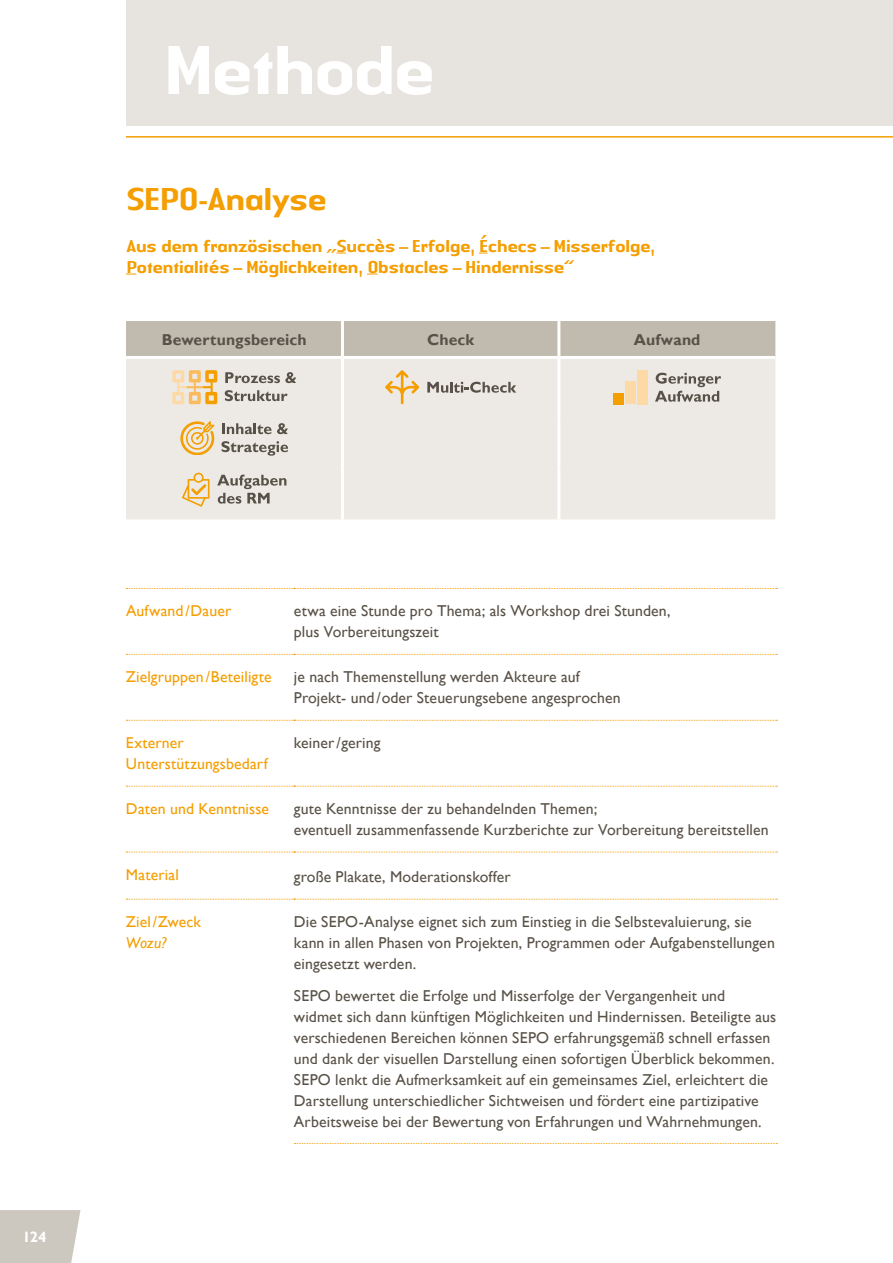
<style>
.page{position:relative;width:893px;height:1263px;background:#fff}
.page>*{position:absolute;margin:0;border:0;box-sizing:border-box;transform-origin:0 0}
.t1{font:500 72px "Authentic Sans LT";letter-spacing:-.09em;color:#fff}
.t2{font:500 33px "Authentic Sans LT";letter-spacing:-.075em;color:#f49e00}
.t3{font:500 18px/21px "Authentic Sans LT";letter-spacing:-.075em;color:#f49e00}
.t4{font:15.75px/21px "Gill Sans";letter-spacing:.01em;color:#585147}
.t5{font:15.75px/21px "Gill Sans";letter-spacing:.01em;color:#f49e00}
.t6{font:700 15.75px "Gill Sans";letter-spacing:.01em;color:#585147}
.t7{font:italic 15.75px "Gill Sans";color:#f49e00}
.t8{font:700 15px "Gill Sans";color:#fff}
</style>
<div class="page">
<div style="left:0;top:1210px;width:80px;height:53px;background:#cdc8bf"></div>
<div style="left:126px;top:0;width:767px;height:126px;background:#e7e3de"></div>
<hr style="left:126px;top:136px;width:767px;height:2px;background:#f49e00">
<div style="left:126px;top:321px;width:649px;height:35px;background:#c0baaf"></div>
<div style="left:126px;top:359px;width:649px;height:160px;background:#edeae6"></div>
<hr style="left:341px;top:321px;width:3px;height:35px;background:#fff">
<hr style="left:557px;top:321px;width:3px;height:35px;background:#fff">
<hr style="left:341px;top:359px;width:3px;height:58px;background:#fff">
<hr style="left:557px;top:359px;width:3px;height:58px;background:#fff">
<hr style="left:341px;top:417px;width:3px;height:51px;background:#fff">
<hr style="left:557px;top:417px;width:3px;height:51px;background:#fff">
<hr style="left:341px;top:468px;width:3px;height:51px;background:#fff">
<hr style="left:557px;top:468px;width:3px;height:51px;background:#fff">
<svg style="left:225px;top:372px;width:71px;height:11px"></svg>
<svg style="left:225px;top:390px;width:63px;height:11px"></svg>
<svg style="left:172px;top:370px;width:45px;height:34px;background:#f3d099"></svg>
<svg style="left:385px;top:370px;width:34px;height:34px"></svg>
<svg style="left:427px;top:382px;width:89px;height:11px"></svg>
<div style="left:613px;top:393px;width:10px;height:11px;background:#f49e00"></div>
<div style="left:625px;top:381px;width:10px;height:23px;background:#fdd9a5"></div>
<div style="left:637px;top:370px;width:10px;height:34px;background:#fdd9a5"></div>
<svg style="left:655px;top:373px;width:66px;height:29px;background:#bebab4"></svg>
<svg style="left:180px;top:421px;width:34px;height:34px"></svg>
<svg style="left:222px;top:423px;width:66px;height:11px"></svg>
<svg style="left:221px;top:441px;width:67px;height:15px"></svg>
<svg style="left:182px;top:473px;width:28px;height:34px"></svg>
<svg style="left:217px;top:475px;width:69px;height:29px;background:#c0bcb6"></svg>
<svg style="left:126px;top:588px;width:651px;height:1px"></svg>
<svg style="left:126px;top:654px;width:651px;height:1px"></svg>
<svg style="left:126px;top:720px;width:651px;height:1px"></svg>
<svg style="left:126px;top:786px;width:651px;height:1px"></svg>
<svg style="left:126px;top:852px;width:651px;height:1px"></svg>
<svg style="left:126px;top:899px;width:651px;height:1px"></svg>
<svg style="left:294px;top:1143px;width:483px;height:1px"></svg>
<h1 class="t1" style="left:162px;top:24px;width:277px">Methode</h1>
<h2 class="t2" style="left:126px;top:178px;width:203px">SEPO-Analyse</h2>
<p class="t3" style="left:126px;top:235px;width:531px">Aus dem französischen „Succès – Erfolge, Échecs – Misserfolge,<br>Potentialités – Möglichkeiten, Obstacles – Hindernisse“</p>
<p class="t6" style="left:162px;top:330px;width:147px">Bewertungsbereich</p>
<p class="t6" style="left:427px;top:330px;width:49px">Check</p>
<p class="t6" style="left:634px;top:330px;width:68px">Aufwand</p>
<p class="t8" style="left:22px;top:1228px;width:26px">124</p>
<p class="t5" style="left:126px;top:600px;width:107px">Aufwand/Dauer</p>
<p class="t4" style="left:294px;top:600px;width:378px">etwa eine Stunde pro Thema; als Workshop drei Stunden, plus Vorbereitungszeit</p>
<p class="t5" style="left:126px;top:666px;width:147px">Zielgruppen/Beteiligte</p>
<p class="t4" style="left:294px;top:666px;width:328px">je nach Themenstellung werden Akteure auf<br>Projekt- und/oder Steuerungsebene angesprochen</p>
<p class="t5" style="left:126px;top:732px;width:143px">Externer<br>Unterstützungsbedarf</p>
<p class="t4" style="left:294px;top:732px;width:88px">keiner/gering</p>
<p class="t5" style="left:126px;top:798px;width:145px">Daten und Kenntnisse</p>
<p class="t4" style="left:294px;top:798px;width:476px">gute Kenntnisse der zu behandelnden Themen;<br>eventuell zusammenfassende Kurzberichte zur Vorbereitung bereitstellen</p>
<p class="t5" style="left:126px;top:864px;width:54px">Material</p>
<p class="t4" style="left:294px;top:866px;width:218px">große Plakate, Moderationskoffer</p>
<p class="t5" style="left:126px;top:911px;width:77px">Ziel/Zweck</p>
<p class="t7" style="left:126px;top:933px;width:42px">Wozu?</p>
<p class="t4" style="left:294px;top:911px;width:482px">Die SEPO-Analyse eignet sich zum Einstieg in die Selbstevaluierung, sie kann in allen Phasen von Projekten, Programmen oder Aufgabenstellungen eingesetzt werden.</p>
<p class="t4" style="left:294px;top:984px;width:484px">SEPO bewertet die Erfolge und Misserfolge der Vergangenheit und widmet sich dann künftigen Möglichkeiten und Hindernissen. Beteiligte aus verschiedenen Bereichen können SEPO erfahrungsgemäß schnell erfassen und dank der visuellen Darstellung einen sofortigen Überblick bekommen.<br>SEPO lenkt die Aufmerksamkeit auf ein gemeinsames Ziel, erleichtert die Darstellung unterschiedlicher Sichtweisen und fördert eine partizipative Arbeitsweise bei der Bewertung von Erfahrungen und Wahrnehmungen.</p>
</div>
